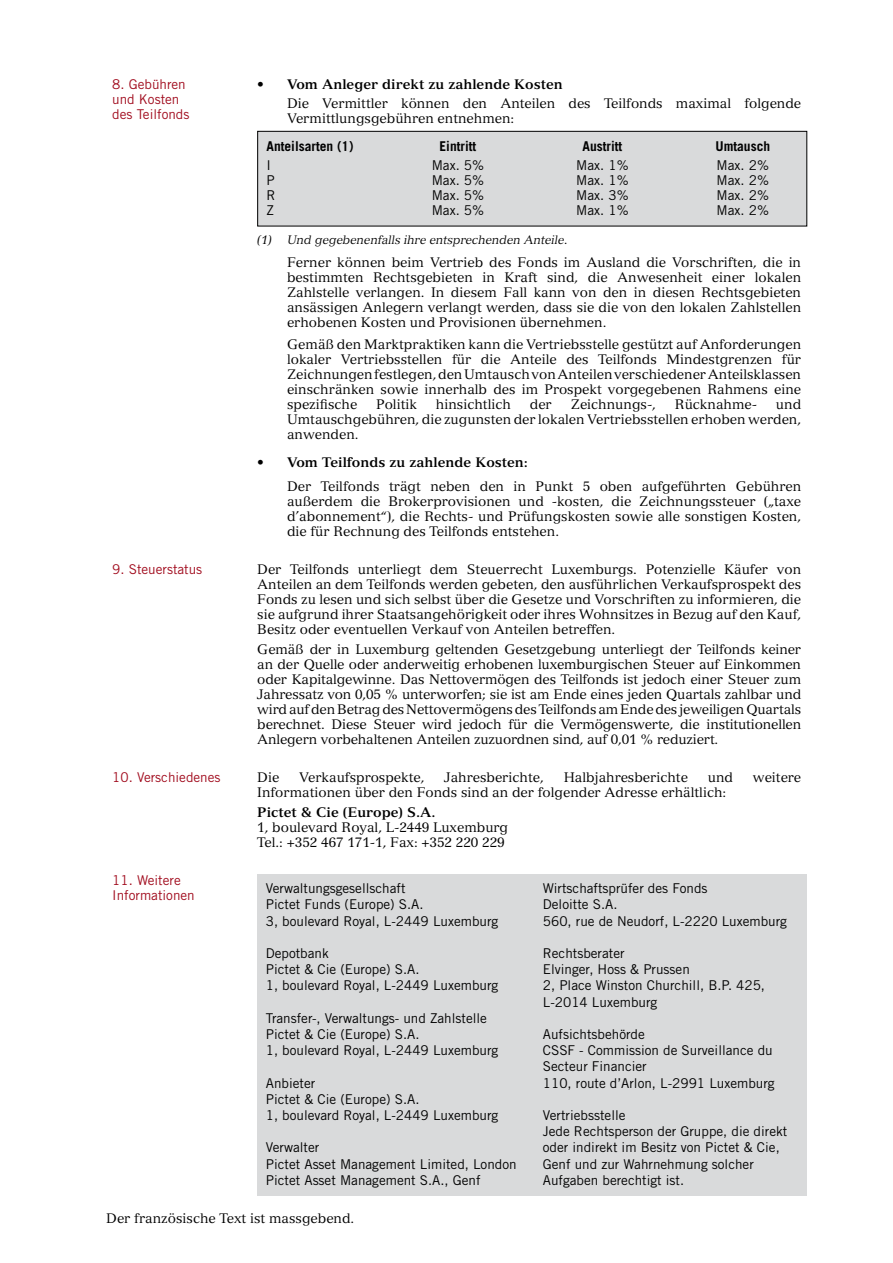
<style>
.page{position:relative;width:893px;height:1263px;background:#fff}
.page>*{position:absolute;margin:0;border:0;box-sizing:border-box;transform-origin:0 0}
.t1{font:13.5px/15px "Versailles";color:#000;text-align:justify}
.t2{font:13.5px/16.2px "Trade Gothic";color:#000}
.t3{font:700 13.5px "Versailles";color:#000}
.t4{font:13.5px/15px "Trade Gothic";color:#a10c1e}
.t5{font:700 13.5px "Trade Gothic";color:#000}
.t6{font:italic 12px "Versailles";color:#000}
</style>
<div class="page">
<div style="left:258px;top:131px;width:549px;height:95px;background:#d9dadb"></div>
<div style="left:257px;top:131px;width:550px;height:95px;border:1px solid #000"></div>
<div style="left:257px;top:874px;width:550px;height:321px;background:#d9dadb"></div>
<p class="t4" style="left:112px;top:76px;width:79px">8. Gebühren und Kosten des Teilfonds</p>
<p class="t3" style="left:257px;top:76px;width:307px">• Vom Anleger direkt zu zahlende Kosten</p>
<p class="t1" style="left:287px;top:96px;width:516px">Die Vermittler können den Anteilen des Teilfonds maximal folgende<br>Vermittlungsgebühren entnehmen:</p>
<p class="t5" style="left:267px;top:137px;width:89px">Anteilsarten (1)</p>
<p class="t5" style="left:439px;top:137px;width:38px">Eintritt</p>
<p class="t5" style="left:583px;top:137px;width:41px">Austritt</p>
<p class="t5" style="left:715px;top:137px;width:56px">Umtausch</p>
<p class="t2" style="left:267px;top:157px;width:6px">I</p>
<p class="t2" style="left:432px;top:157px;width:54px">Max. 5%</p>
<p class="t2" style="left:576px;top:157px;width:54px">Max. 1%</p>
<p class="t2" style="left:717px;top:157px;width:54px">Max. 2%</p>
<p class="t2" style="left:267px;top:172px;width:10px">P</p>
<p class="t2" style="left:432px;top:172px;width:54px">Max. 5%</p>
<p class="t2" style="left:576px;top:172px;width:54px">Max. 1%</p>
<p class="t2" style="left:717px;top:172px;width:54px">Max. 2%</p>
<p class="t2" style="left:267px;top:187px;width:11px">R</p>
<p class="t2" style="left:432px;top:187px;width:54px">Max. 5%</p>
<p class="t2" style="left:576px;top:187px;width:54px">Max. 3%</p>
<p class="t2" style="left:717px;top:187px;width:54px">Max. 2%</p>
<p class="t2" style="left:267px;top:202px;width:9px">Z</p>
<p class="t2" style="left:432px;top:202px;width:54px">Max. 5%</p>
<p class="t2" style="left:576px;top:202px;width:54px">Max. 1%</p>
<p class="t2" style="left:717px;top:202px;width:54px">Max. 2%</p>
<p class="t6" style="left:257px;top:233px;width:312px">(1) Und gegebenenfalls ihre entsprechenden Anteile.</p>
<p class="t1" style="left:287px;top:254px;width:516px">Ferner können beim Vertrieb des Fonds im Ausland die Vorschriften, die in bestimmten Rechtsgebieten in Kraft sind, die Anwesenheit einer lokalen Zahlstelle verlangen. In diesem Fall kann von den in diesen Rechtsgebieten ansässigen Anlegern verlangt werden, dass sie die von den lokalen Zahlstellen erhobenen Kosten und Provisionen übernehmen.</p>
<p class="t1" style="left:287px;top:337px;width:516px">Gemäß den Marktpraktiken kann die Vertriebsstelle gestützt auf Anforderungen lokaler Vertriebsstellen für die Anteile des Teilfonds Mindestgrenzen für Zeichnungen festlegen, den Umtausch von Anteilen verschiedener Anteilsklassen einschränken sowie innerhalb des im Prospekt vorgegebenen Rahmens eine spezifische</p>
<p class="t1" style="left:376px;top:397px;width:42px">Politik</p>
<p class="t1" style="left:436px;top:397px;width:77px">hinsichtlich</p>
<p class="t1" style="left:530px;top:397px;width:24px">der</p>
<p class="t1" style="left:571px;top:397px;width:87px">Zeichnungs-,</p>
<p class="t1" style="left:675px;top:397px;width:84px">Rücknahme-</p>
<p class="t1" style="left:287px;top:397px;width:516px;text-indent:489px">und Umtauschgebühren, die zugunsten der lokalen Vertriebsstellen erhoben werden, anwenden.</p>
<p class="t3" style="left:257px;top:454px;width:272px">• Vom Teilfonds zu zahlende Kosten:</p>
<p class="t1" style="left:287px;top:479px;width:516px">Der Teilfonds trägt neben den in Punkt 5 oben aufgeführten Gebühren außerdem die Brokerprovisionen und -kosten, die Zeichnungssteuer („taxe d’abonnement“), die Rechts- und Prüfungskosten sowie alle sonstigen Kosten, die für Rechnung des Teilfonds entstehen.</p>
<p class="t4" style="left:112px;top:561px;width:91px">9. Steuerstatus</p>
<p class="t1" style="left:257px;top:561px;width:545px">Der Teilfonds unterliegt dem Steuerrecht Luxemburgs. Potenzielle Käufer von Anteilen an dem Teilfonds werden gebeten, den ausführlichen Verkaufsprospekt des Fonds zu lesen und sich selbst über die Gesetze und Vorschriften zu informieren, die sie aufgrund ihrer Staatsangehörigkeit oder ihres Wohnsitzes in Bezug auf den Kauf, Besitz oder eventuellen Verkauf von Anteilen betreffen.</p>
<p class="t1" style="left:257px;top:642px;width:545px">Gemäß der in Luxemburg geltenden Gesetzgebung unterliegt der Teilfonds keiner an der Quelle oder anderweitig erhobenen luxemburgischen Steuer auf Einkommen oder Kapitalgewinne. Das Nettovermögen des Teilfonds ist jedoch einer Steuer zum Jahressatz von 0,05 % unterworfen; sie ist am Ende eines jeden Quartals zahlbar und wird auf den Betrag des Nettovermögens des Teilfonds am Ende des jeweiligen Quartals berechnet. Diese Steuer wird jedoch für die Vermögenswerte, die institutionellen Anlegern vorbehaltenen Anteilen zuzuordnen sind, auf 0,01 % reduziert.</p>
<p class="t4" style="left:112px;top:769px;width:110px">10. Verschiedenes</p>
<p class="t1" style="left:257px;top:769px;width:23px">Die</p>
<p class="t1" style="left:299px;top:769px;width:127px">Verkaufsprospekte,</p>
<p class="t1" style="left:444px;top:769px;width:101px">Jahresberichte,</p>
<p class="t1" style="left:564px;top:769px;width:126px">Halbjahresberichte</p>
<p class="t1" style="left:708px;top:769px;width:27px">und</p>
<p class="t1" style="left:753px;top:769px;width:50px">weitere</p>
<p class="t1" style="left:257px;top:784px;width:470px">Informationen über den Fonds sind an der folgender Adresse erhältlich:</p>
<p class="t3" style="left:257px;top:804px;width:180px">Pictet &amp; Cie (Europe) S.A.</p>
<p class="t1" style="left:257px;top:820px;width:252px">1, boulevard Royal, L-2449 Luxemburg<br>Tel.: +352 467 171-1, Fax: +352 220 229</p>
<p class="t4" style="left:112px;top:872px;width:84px">11. Weitere<br>Informationen</p>
<p class="t2" style="left:266px;top:880px;width:234px">Verwaltungsgesellschaft<br>Pictet Funds (Europe) S.A.<br>3, boulevard Royal, L-2449 Luxemburg</p>
<p class="t2" style="left:266px;top:945px;width:234px">Depotbank<br>Pictet &amp; Cie (Europe) S.A.<br>1, boulevard Royal, L-2449 Luxemburg</p>
<p class="t2" style="left:266px;top:1010px;width:234px">Transfer-, Verwaltungs- und Zahlstelle<br>Pictet &amp; Cie (Europe) S.A.<br>1, boulevard Royal, L-2449 Luxemburg</p>
<p class="t2" style="left:266px;top:1074px;width:234px">Anbieter<br>Pictet &amp; Cie (Europe) S.A.<br>1, boulevard Royal, L-2449 Luxemburg</p>
<p class="t2" style="left:266px;top:1139px;width:252px">Verwalter<br>Pictet Asset Management Limited, London<br>Pictet Asset Management S.A., Genf</p>
<p class="t2" style="left:543px;top:880px;width:246px">Wirtschaftsprüfer des Fonds<br>Deloitte S.A.<br>560, rue de Neudorf, L-2220 Luxemburg</p>
<p class="t2" style="left:543px;top:945px;width:224px">Rechtsberater<br>Elvinger, Hoss &amp; Prussen<br>2, Place Winston Churchill, B.P. 425,<br>L-2014 Luxemburg</p>
<p class="t2" style="left:543px;top:1026px;width:233px">Aufsichtsbehörde<br>CSSF - Commission de Surveillance du<br>Secteur Financier<br>110, route d’Arlon, L-2991 Luxemburg</p>
<p class="t2" style="left:543px;top:1107px;width:246px">Vertriebsstelle<br>Jede Rechtsperson der Gruppe, die direkt oder indirekt im Besitz von Pictet &amp; Cie,<br>Genf und zur Wahrnehmung solcher<br>Aufgaben berechtigt ist.</p>
<p class="t1" style="left:106px;top:1210px;width:250px">Der französische Text ist massgebend.</p>
</div>
